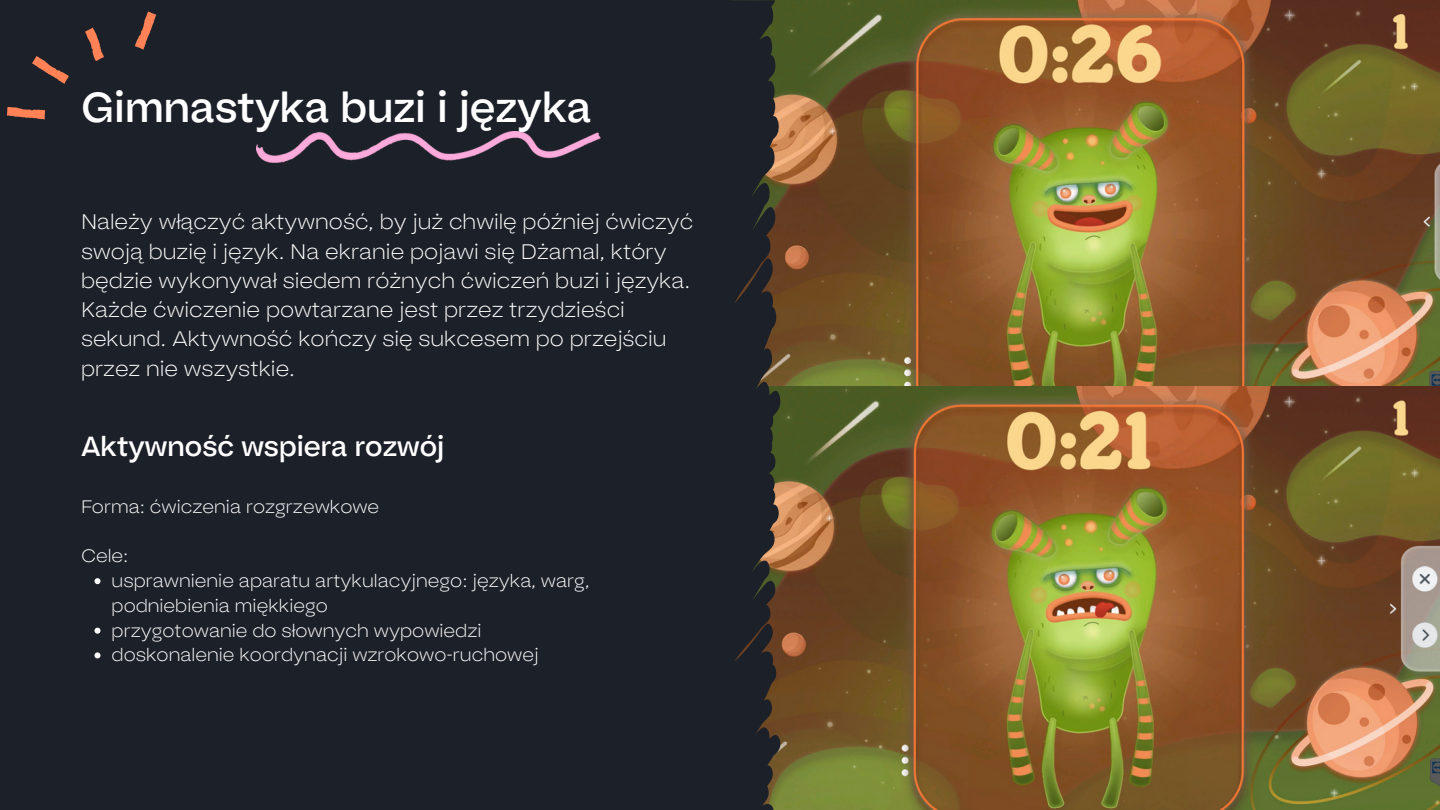
<style>
.page{position:relative;width:1440px;height:810px;background:#1c2028}
.page>*{position:absolute;margin:0;border:0;box-sizing:border-box;transform-origin:0 0}
.t1{font:41.8px "Bauziet Norm Medium";color:#fff}
.t2{font:27.6px "Bauziet Norm Medium";color:#fff}
.t3{font:300 expanded 21px/29.2px "Bauziet";color:#fff}
.t4{font:300 expanded 18px/24.8px "Bauziet";color:#fff}
</style>
<div class="page">
<img style="left:780px;top:0;width:660px;height:387px">
<img style="left:780px;top:387px;width:660px;height:423px">
<svg style="left:731px;top:0;width:49px;height:810px"></svg>
<img style="left:256px;top:131px;width:345px;height:32px">
<svg style="left:135px;top:11px;width:22px;height:39px"></svg>
<svg style="left:32px;top:56px;width:37px;height:28px"></svg>
<svg style="left:6px;top:106px;width:40px;height:14px"></svg>
<svg style="left:85px;top:27px;width:20px;height:34px"></svg>
<svg style="left:94px;top:578px;width:6px;height:6px"></svg>
<svg style="left:94px;top:628px;width:6px;height:6px"></svg>
<svg style="left:94px;top:652px;width:6px;height:6px"></svg>
<p class="t1" style="left:81px;top:79px;width:512px">Gimnastyka buzi i języka</p>
<p class="t3" style="left:81px;top:207px;width:614px">Należy włączyć aktywność, by już chwilę później ćwiczyć swoją buzię i język. Na ekranie pojawi się Dżamal, który będzie wykonywał siedem różnych ćwiczeń buzi i języka.<br>Każde ćwiczenie powtarzane jest przez trzydzieści sekund. Aktywność kończy się sukcesem po przejściu przez nie wszystkie.</p>
<p class="t2" style="left:81px;top:428px;width:365px">Aktywność wspiera rozwój</p>
<p class="t4" style="left:81px;top:494px;width:300px">Forma: ćwiczenia rozgrzewkowe</p>
<p class="t4" style="left:81px;top:543px;width:49px">Cele:</p>
<p class="t4" style="left:112px;top:568px;width:479px">usprawnienie aparatu artykulacyjnego: języka, warg, podniebienia miękkiego</p>
<p class="t4" style="left:112px;top:617px;width:371px">przygotowanie do słownych wypowiedzi</p>
<p class="t4" style="left:112px;top:642px;width:428px">doskonalenie koordynacji wzrokowo-ruchowej</p>
</div>
